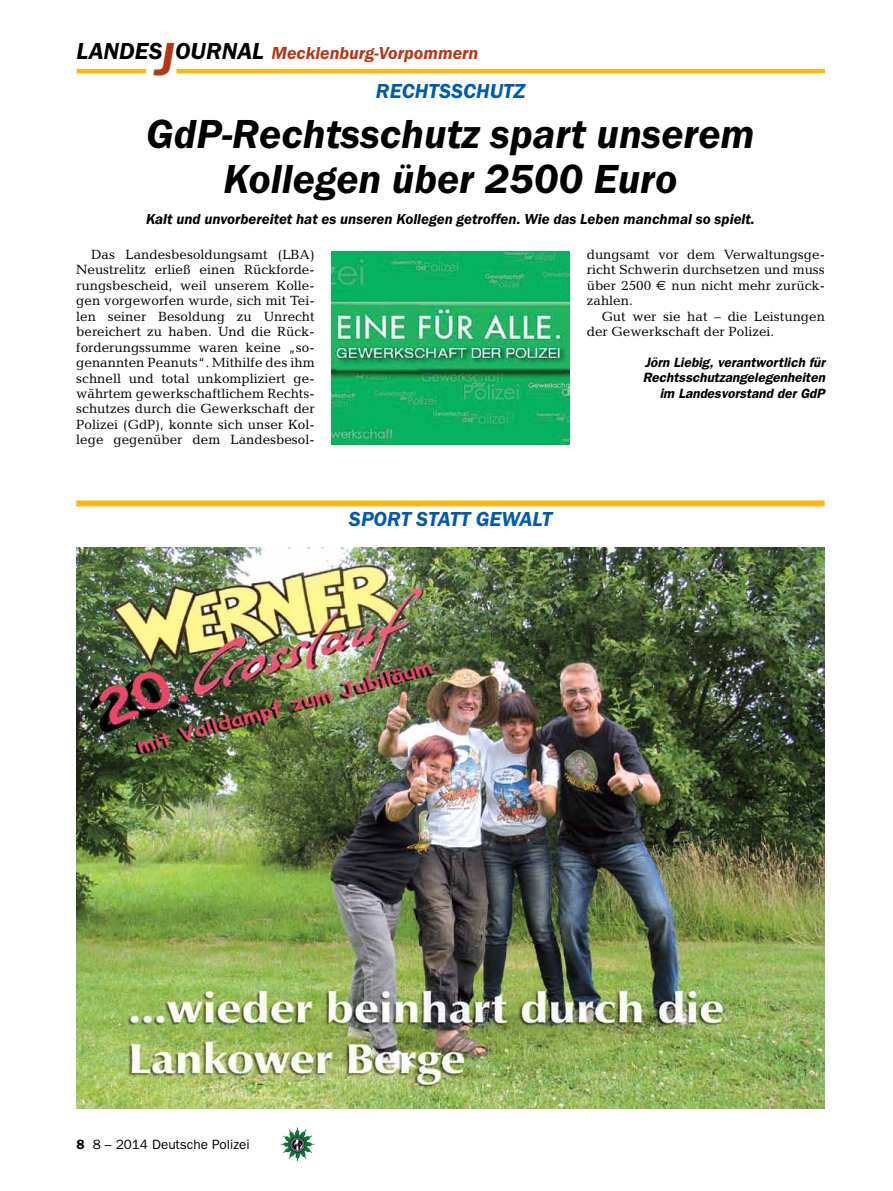
<style>
.page{position:relative;width:893px;height:1191px;background:#fff}
.page>*{position:absolute;margin:0;border:0;box-sizing:border-box;transform-origin:0 0}
.t1{font:italic 600 42px/45px "Franklin Gothic Itc T";color:#000;text-align:center}
.t2{font:italic 600 21px "Franklin Gothic Itc T";color:#005baa}
.t3{font:italic 600 18px "Franklin Gothic Itc T";color:#b33916}
.t4{font:italic 600 15px "Franklin Gothic Itc T";color:#000}
.t5{font:13.5px/15.5px "Candida";color:#000;text-align:justify}
.t6{font:italic 600 13.5px/15.5px "Franklin Gothic";color:#000;text-align:right}
.t7{font:13.5px "Franklin Gothic";color:#000}
.s1{font-size:24px;color:#000}
.s2{font-size:48px}
.s3{font-family:"Euro Sans"}
.s4{font-weight:600}
</style>
<div class="page">
<hr style="left:77px;top:69px;width:69px;height:4px;background:#fdb913">
<hr style="left:176px;top:69px;width:649px;height:4px;background:#fdb913">
<img style="left:281px;top:1128px;width:16px;height:24px">
<img style="left:332px;top:251px;width:237px;height:193px">
<img style="left:77px;top:547px;width:748px;height:562px">
<div style="left:76px;top:500px;width:749px;height:6px;background:#fdb913"></div>
<h3 class="t3" style="left:77px;top:42px;width:403px"><span class="s1">LANDES</span><span class="s2">J</span><span class="s1">OURNAL</span> Mecklenburg-Vorpommern</h3>
<h2 class="t2" style="left:376px;top:79px;width:148px">rechtsschutz</h2>
<h1 class="t1" style="left:146px;top:111px;width:610px">GdP-Rechtsschutz spart unserem<br>Kollegen über 2500 Euro</h1>
<p class="t4" style="left:146px;top:210px;width:610px">Kalt und unvorbereitet hat es unseren Kollegen getroffen. Wie das Leben manchmal so spielt.</p>
<p class="t5" style="left:76px;top:247px;width:240px;text-indent:15px">Das Landesbesoldungsamt (LBA)<br>Neustrelitz erließ einen Rückforde&shy;rungsbescheid, weil unserem Kolle&shy;gen vorgeworfen wurde, sich mit Tei&shy;len seiner Besoldung zu Unrecht bereichert zu haben. Und die Rück&shy;forderungssumme waren keine „so&shy;genannten Peanuts“. Mithilfe des ihm schnell und total unkompliziert ge&shy;währtem gewerkschaftlichem Rechts&shy;schutzes durch die Gewerkschaft der Polizei (GdP), konnte sich unser Kol&shy;lege gegenüber dem Landesbesol-</p>
<p class="t5" style="left:587px;top:246px;width:240px">dungsamt vor dem Verwaltungsge&shy;richt Schwerin durchsetzen und muss über 2500 <span class="s3">€</span> nun nicht mehr zurück&shy;zahlen.</p>
<p class="t5" style="left:587px;top:308px;width:240px;text-indent:15px">Gut wer sie hat – die Leistungen der Gewerkschaft der Polizei.</p>
<p class="t6" style="left:643px;top:355px;width:184px">Jörn Liebig, verantwortlich für<br>Rechtsschutzangelegenheiten im Landesvorstand der GdP</p>
<h2 class="t2" style="left:349px;top:507px;width:14px">spor</h2>
<h2 class="t2" style="left:401px;top:507px;width:103px">t statt Gewal</h2>
<h2 class="t2" style="left:542px;top:507px;width:12px">t</h2>
<p class="t7" style="left:77px;top:1136px;width:175px"><span class="s4">8</span> 8 – 2014 Deutsche Polizei</p>
</div>
